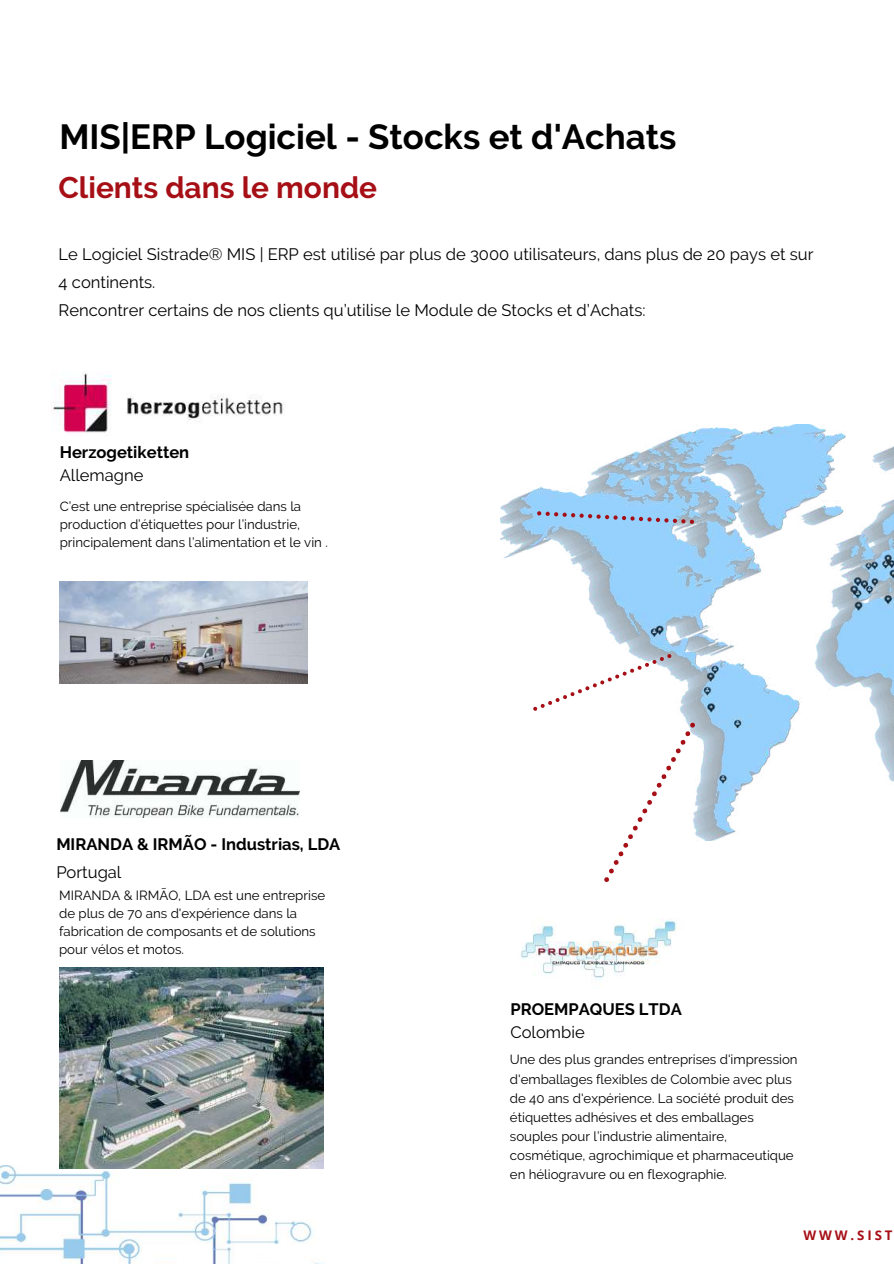
<style>
.page{position:relative;width:894px;height:1264px;background:#fff}
.page>*{position:absolute;margin:0;border:0;box-sizing:border-box;transform-origin:0 0}
.t1{font:700 34.8px "Raleway";color:#000}
.t2{font:700 29.85px "Raleway";color:#a60f16}
.t3{font:16.5px/28.2px "Raleway";color:#000}
.t4{font:700 16.5px "Raleway";color:#000}
.t5{font:13.2px/19.2px "Raleway";color:#000}
.t6{font:700 13.2px "Open Sans";letter-spacing:.22em;color:#a60f16}
</style>
<div class="page">
<img style="left:60px;top:581px;width:247px;height:103px">
<img style="left:0;top:1165px;width:324px;height:98px">
<img style="left:60px;top:967px;width:263px;height:201px">
<img style="left:500px;top:425px;width:393px;height:415px">
<svg style="left:537px;top:511px;width:157px;height:13px;background:#98b6db"></svg>
<svg style="left:533px;top:653px;width:138px;height:58px"></svg>
<svg style="left:603px;top:721px;width:92px;height:161px"></svg>
<img style="left:52px;top:371px;width:233px;height:62px">
<img style="left:60px;top:760px;width:239px;height:57px">
<img style="left:521px;top:920px;width:158px;height:60px">
<h1 class="t1" style="left:59px;top:116px;width:618px">MIS|ERP Logiciel - Stocks et d'Achats</h1>
<h2 class="t2" style="left:58px;top:170px;width:320px">Clients dans le monde</h2>
<p class="t3" style="left:59px;top:240px;width:756px">Le Logiciel Sistrade® MIS | ERP est utilisé par plus de 3000 utilisateurs, dans plus de 20 pays et sur<br>4 continents.<br>Rencontrer certains de nos clients qu’utilise le Module de Stocks et d’Achats:</p>
<p class="t4" style="left:60px;top:443px;width:131px">Herzogetiketten</p>
<p class="t3" style="left:60px;top:461px;width:85px">Allemagne</p>
<p class="t5" style="left:60px;top:498px;width:269px;line-height:18px">C’est une entreprise spécialisée dans la production d’étiquettes pour l’industrie, principalement dans l’alimentation et le vin .</p>
<p class="t4" style="left:56px;top:834px;width:285px">MIRANDA &amp; IRMÃO - Industrias, LDA</p>
<p class="t3" style="left:56px;top:857px;width:67px">Portugal</p>
<p class="t5" style="left:59px;top:886px;width:267px;line-height:18px">MIRANDA &amp; IRMÃO, LDA est une entreprise de plus de 70 ans d'expérience dans la fabrication de composants et de solutions pour vélos et motos.</p>
<p class="t4" style="left:510px;top:999px;width:173px">PROEMPAQUES LTDA</p>
<p class="t3" style="left:510px;top:1018px;width:76px">Colombie</p>
<p class="t5" style="left:509px;top:1050px;width:289px">Une des plus grandes entreprises d'impression d'emballages flexibles de Colombie avec plus de 40 ans d'expérience. La société produit des étiquettes adhésives et des emballages souples pour l’industrie alimentaire, cosmétique, agrochimique et pharmaceutique en héliogravure ou en flexographie.</p>
<p class="t6" style="left:803px;top:1225px;width:91px">WWW.SIST</p>
</div>
